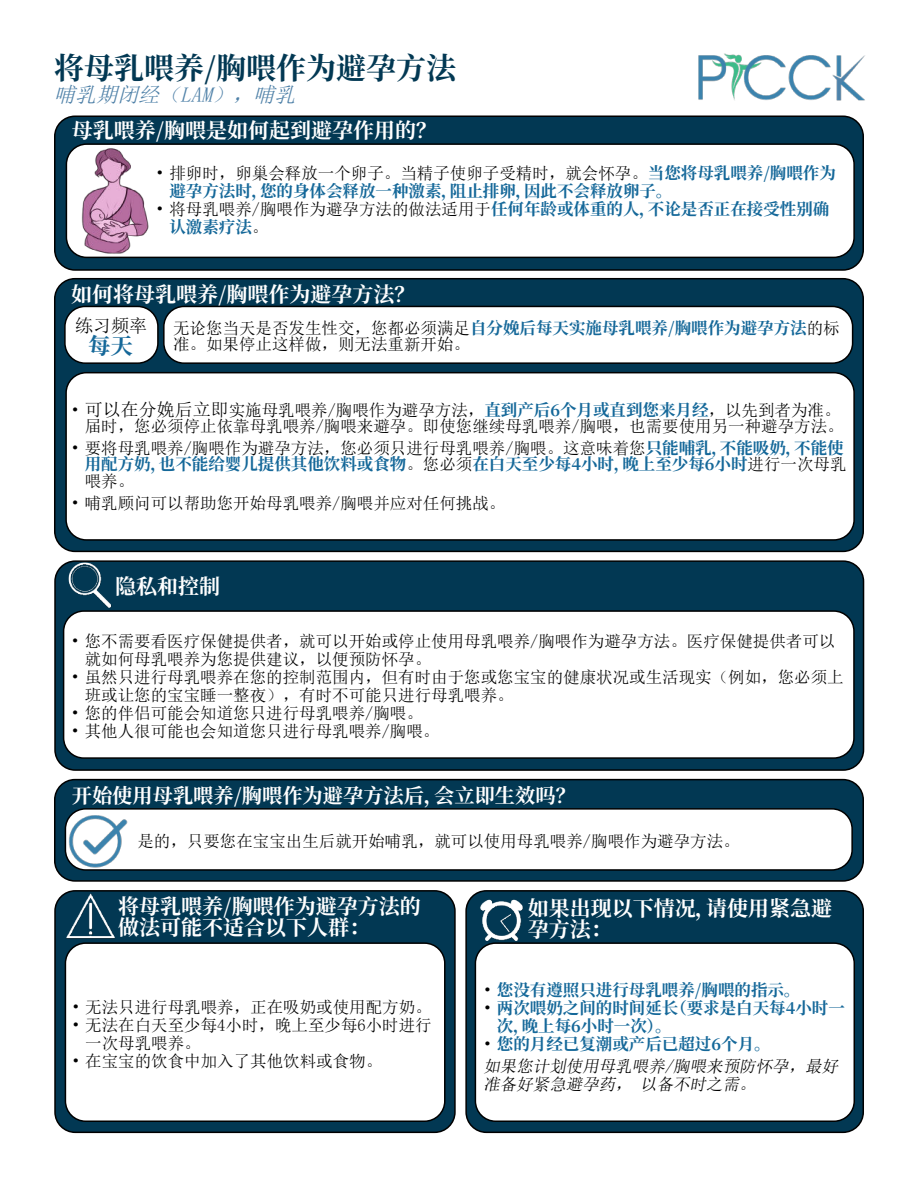
<style>
.page{position:relative;width:918px;height:1188px;background:#fff}
.page>*{position:absolute;margin:0;border:0;box-sizing:border-box;transform-origin:0 0}
.t1{font:700 30px "Source Han Serif SC";color:#023853}
.t2{font:700 22.5px "Source Han Serif SC";color:#156899}
.t3{font:700 21px/21px "Source Han Serif SC";color:#fff}
.t4{font:italic 21px "Sim Sun";color:#4f81a8}
.t5{font:700 20.25px "Source Han Serif SC";color:#fff}
.t6{font:18px "Sim Sun";color:#000}
.t7{font:16.5px/18px "Sim Sun";color:#000}
.t8{font:700 16.5px/18px "Source Han Serif SC";color:#156899}
.t9{font:italic 16.5px/18px "Sim Sun";color:#000}
.s1{font-family:"Source Han Serif SC";font-weight:700;color:#156899}
.s2{font-family:"Sim Sun";font-weight:400;color:#000}
.s3{font-size:18px}
</style>
<div class="page">
<div style="left:55px;top:561px;width:809px;height:209px;background:#023853;border-radius:20px"></div>
<div style="left:54px;top:560px;width:810px;height:211px;border:2px solid #000;border-radius:20px"></div>
<div style="left:64px;top:611px;width:790px;height:147px;background:#fff;border-radius:20px"></div>
<div style="left:63px;top:610px;width:792px;height:149px;border:2px solid #000;border-radius:20px"></div>
<div style="left:466px;top:891px;width:397px;height:241px;background:#023853;border-radius:20px"></div>
<div style="left:465px;top:890px;width:399px;height:243px;border:2px solid #000;border-radius:20px"></div>
<div style="left:475px;top:943px;width:379px;height:178px;background:#fff;border-radius:20px"></div>
<div style="left:475px;top:942px;width:380px;height:180px;border:2px solid #000;border-radius:20px"></div>
<div style="left:55px;top:891px;width:400px;height:241px;background:#023853;border-radius:20px"></div>
<div style="left:54px;top:890px;width:402px;height:243px;border:2px solid #000;border-radius:20px"></div>
<div style="left:65px;top:943px;width:380px;height:178px;background:#fff;border-radius:20px"></div>
<div style="left:65px;top:942px;width:381px;height:180px;border:2px solid #000;border-radius:20px"></div>
<div style="left:55px;top:279px;width:808px;height:272px;background:#023853;border-radius:20px"></div>
<div style="left:54px;top:278px;width:810px;height:274px;border:2px solid #000;border-radius:20px"></div>
<div style="left:66px;top:373px;width:788px;height:167px;background:#fff;border-radius:20px"></div>
<div style="left:65px;top:372px;width:790px;height:169px;border:2px solid #000;border-radius:20px"></div>
<div style="left:55px;top:116px;width:808px;height:154px;background:#023853;border-radius:20px"></div>
<div style="left:54px;top:115px;width:810px;height:156px;border:2px solid #000;border-radius:20px"></div>
<img style="left:698px;top:53px;width:167px;height:48px">
<div style="left:65px;top:306px;width:93px;height:57px;background:#fff;border-radius:20px"></div>
<div style="left:64px;top:306px;width:95px;height:58px;border:2px solid #000;border-radius:20px"></div>
<div style="left:164px;top:306px;width:689px;height:57px;background:#fff;border-radius:20px"></div>
<div style="left:163px;top:306px;width:690px;height:58px;border:2px solid #000;border-radius:20px"></div>
<div style="left:66px;top:144px;width:788px;height:113px;background:#fff;border-radius:20px"></div>
<div style="left:66px;top:143px;width:789px;height:115px;border:2px solid #000;border-radius:20px"></div>
<div style="left:55px;top:780px;width:808px;height:101px;background:#023853;border-radius:20px"></div>
<div style="left:54px;top:779px;width:810px;height:103px;border:2px solid #000;border-radius:20px"></div>
<div style="left:65px;top:809px;width:787px;height:61px;background:#fff;border-radius:20px"></div>
<div style="left:65px;top:808px;width:788px;height:63px;border:2px solid #000;border-radius:20px"></div>
<img style="left:76px;top:145px;width:76px;height:114px">
<img style="left:66px;top:810px;width:62px;height:61px">
<img style="left:64px;top:891px;width:53px;height:53px">
<img style="left:480px;top:899px;width:44px;height:44px">
<img style="left:67px;top:560px;width:49px;height:48px">
<h1 class="t1" style="left:54px;top:51px;width:403px">将母乳喂养/胸喂作为避孕方法</h1>
<p class="t4" style="left:54px;top:84px;width:249px">哺乳期闭经（LAM），哺乳</p>
<p class="t3" style="left:72px;top:121px;width:367px">母乳喂养/胸喂是如何起到避孕作用的？</p>
<p class="t7" style="left:156px;top:164px;width:682px">• 排卵时，卵巢会释放一个卵子。当精子使卵子受精时，就会怀孕。<span class="s1">当您将母乳喂养/胸喂作为</span></p>
<p class="t8" style="left:169px;top:182px;width:505px">避孕方法时，您的身体会释放一种激素，阻止排卵，因此不会释放卵子。</p>
<p class="t7" style="left:156px;top:200px;width:675px">• 将母乳喂养/胸喂作为避孕方法的做法适用于<span class="s1">任何年龄或体重的人，不论是否正在接受性别确</span></p>
<p class="t8" style="left:169px;top:218px;width:100px">认激素疗法<span class="s2">。</span></p>
<p class="t3" style="left:71px;top:285px;width:346px">如何将母乳喂养/胸喂作为避孕方法？</p>
<p class="t6" style="left:75px;top:317px;width:73px">练习频率</p>
<h2 class="t2" style="left:88px;top:333px;width:47px">每天</h2>
<p class="t8" style="left:173px;top:319px;width:668px"><span class="s2">无论您当天是否发生性交，您都必须满足</span>自分娩后每天实施母乳喂养/胸喂作为避孕方法<span class="s2">的标</span></p>
<p class="t7" style="left:173px;top:335px;width:298px">准。如果停止这样做，则无法重新开始。</p>
<p class="t7" style="left:71px;top:402px;width:774px;line-height:16.5px;text-align:right">• <span class="s3">可以在分娩后立即</span>实施母乳喂养/胸喂作为避孕方法，<span class="s1">直到产后6个月或直到您来月经</span>，以先到者为准。届时，您必须停止依靠母乳喂养/胸喂来避孕。即使您继续母乳喂养/胸喂，也需要使用另一种避孕方法。</p>
<p class="t7" style="left:71px;top:439px;width:774px">• 要将母乳喂养/胸喂作为避孕方法，您必须只进行母乳喂养/胸喂。这意味着您<span class="s1">只能哺乳，不能吸奶，不能使</span></p>
<p class="t8" style="left:85px;top:456px;width:763px">用配方奶，也不能给婴儿提供其他饮料或食物<span class="s2">。您必须</span>在白天至少每4小时，晚上至少每6小时<span class="s2">进行一次母乳</span></p>
<p class="t7" style="left:85px;top:472px;width:51px">喂养。</p>
<p class="t7" style="left:71px;top:494px;width:436px">• 哺乳顾问可以帮助您开始母乳喂养/胸喂并应对任何挑战。</p>
<p class="t3" style="left:115px;top:576px;width:106px">隐私和控制</p>
<p class="t7" style="left:85px;top:632px;width:752px;text-indent:-13px">• 您不需要看医疗保健提供者，就可以开始或停止使用母乳喂养/胸喂作为避孕方法。医疗保健提供者可以就如何母乳喂养为您提供建议，以便预防怀孕。</p>
<p class="t7" style="left:85px;top:668px;width:760px;text-indent:-13px">• 虽然只进行母乳喂养在您的控制范围内，但有时由于您或您宝宝的健康状况或生活现实（例如，您必须上班或让您的宝宝睡一整夜），有时不可能只进行母乳喂养。</p>
<p class="t7" style="left:71px;top:704px;width:353px">• 您的伴侣可能会知道您只进行母乳喂养/胸喂。</p>
<p class="t7" style="left:71px;top:722px;width:370px">• 其他人很可能也会知道您只进行母乳喂养/胸喂。</p>
<p class="t5" style="left:72px;top:784px;width:506px">开始使用母乳喂养/胸喂作为避孕方法后，会立即生效吗？</p>
<p class="t7" style="left:137px;top:832px;width:604px">是的，只要您在宝宝出生后就开始哺乳，就可以使用母乳喂养/胸喂作为避孕方法。</p>
<p class="t3" style="left:118px;top:897px;width:304px">将母乳喂养/胸喂作为避孕方法的做法可能不适合以下人群：</p>
<p class="t7" style="left:72px;top:998px;width:361px">• 无法只进行母乳喂养，正在吸奶或使用配方奶。</p>
<p class="t7" style="left:85px;top:1016px;width:348px;text-indent:-13px">• 无法在白天至少每4小时，晚上至少每6小时进行一次母乳喂养。</p>
<p class="t7" style="left:72px;top:1052px;width:312px">• 在宝宝的饮食中加入了其他饮料或食物。</p>
<p class="t3" style="left:528px;top:898px;width:306px">如果出现以下情况，请使用紧急避孕方法：</p>
<p class="t8" style="left:483px;top:982px;width:318px"><span class="s2">•</span> 您没有遵照只进行母乳喂养/胸喂的指示。</p>
<p class="t8" style="left:497px;top:1000px;width:349px;text-indent:-13px"><span class="s2">•</span> 两次喂奶之间的时间延长（要求是白天每4小时一次，晚上每6小时一次）。</p>
<p class="t8" style="left:483px;top:1036px;width:289px"><span class="s2">•</span> 您的月经已复潮或产后已超过6个月。</p>
<p class="t9" style="left:483px;top:1057px;width:359px">如果您计划使用母乳喂养/胸喂来预防怀孕，最好准备好紧急避孕药， 以备不时之需。</p>
</div>
